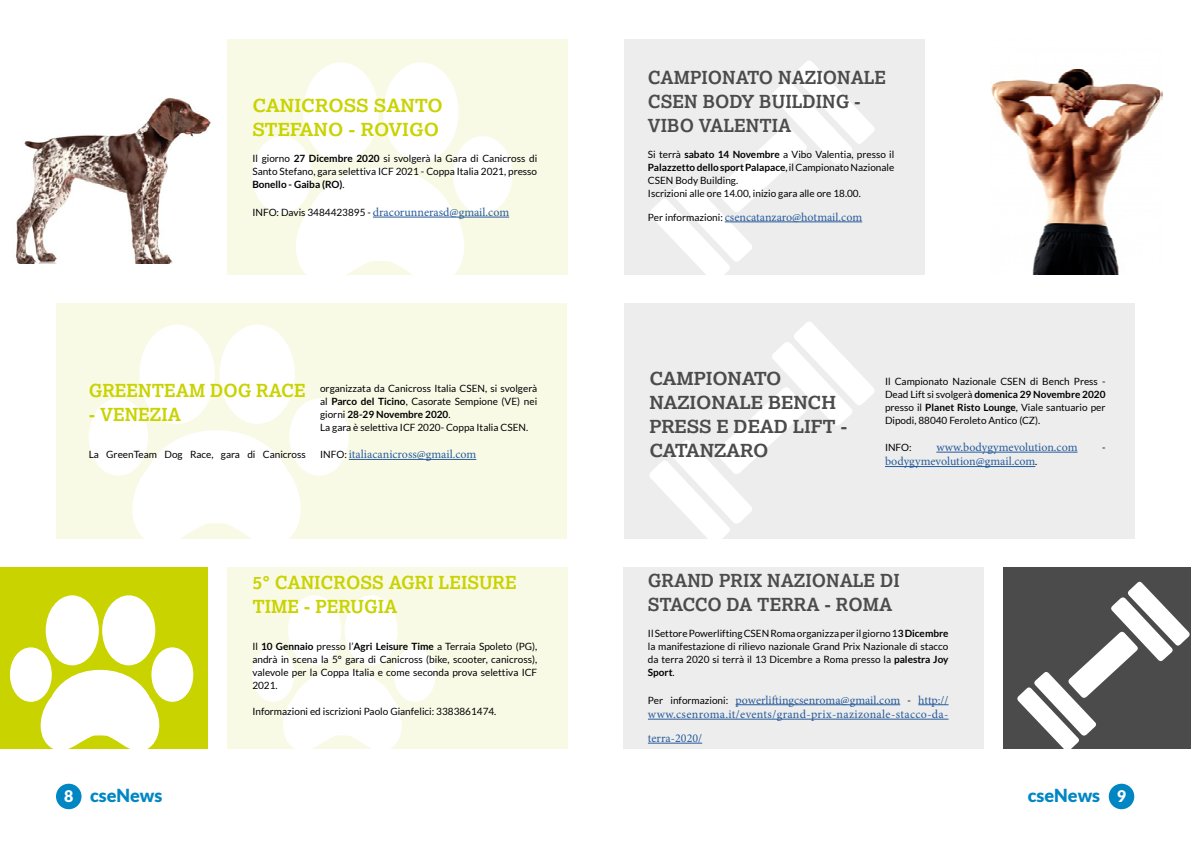
<style>
.page{position:relative;width:1191px;height:842px;background:#fff}
.page>*{position:absolute;margin:0;border:0;box-sizing:border-box;transform-origin:0 0}
.t1{font:700 18px/24px "Lexia Da Ma";color:#4b4b4b}
.t2{font:700 18px/24px "Lexia Da Ma";color:#c8d300}
.t3{font:700 18px/24px "Lexia Da Ma";color:#4b4b4b;scale:1.07 1}
.t4{font:700 18px/24px "Lexia Da Ma";color:#c8d300;scale:1.07 1}
.t5{font:900 18px "Lato";color:#0087c3}
.t6{font:12px/14.4px "Minion Pro";color:#275b9b}
.t7{font:10px/13px "Lato";color:#000;text-align:justify}
.s1{font-weight:700}
.s2{font-family:"Lato";font-size:10px;color:#000}
.s3{font-size:16px;color:#fff}
</style>
<div class="page">
<div style="left:624px;top:303px;width:510px;height:235px;background:#ededed"></div>
<svg style="left:648px;top:322px;width:227px;height:217px"></svg>
<hr style="left:936px;top:452px;width:141px;height:1px;background:#275b9b">
<hr style="left:885px;top:466px;width:150px;height:1px;background:#275b9b">
<div style="left:624px;top:40px;width:300px;height:235px;background:#ededed"></div>
<svg style="left:650px;top:61px;width:224px;height:214px"></svg>
<hr style="left:725px;top:222px;width:137px;height:1px;background:#275b9b">
<img style="left:990px;top:68px;width:172px;height:207px">
<div style="left:1003px;top:567px;width:188px;height:181px;background:#4b4b4b"></div>
<svg style="left:1016px;top:581px;width:174px;height:168px"></svg>
<div style="left:624px;top:567px;width:360px;height:181px;background:#ededed"></div>
<hr style="left:735px;top:704px;width:165px;height:1px;background:#275b9b">
<hr style="left:918px;top:704px;width:30px;height:1px;background:#275b9b">
<hr style="left:648px;top:719px;width:300px;height:1px;background:#275b9b">
<hr style="left:648px;top:743px;width:54px;height:1px;background:#275b9b">
<div style="left:57px;top:303px;width:510px;height:236px;background:#f9fae6"></div>
<div style="left:139px;top:325px;width:76px;height:99px;background:#fff;border-radius:50%"></div>
<svg style="left:132px;top:430px;width:169px;height:109px"></svg>
<div style="left:219px;top:325px;width:76px;height:99px;background:#fff;border-radius:50%"></div>
<div style="left:289px;top:398px;width:60px;height:78px;background:#fff;border-radius:50%"></div>
<div style="left:89px;top:398px;width:59px;height:78px;background:#fff;border-radius:50%"></div>
<div style="left:227px;top:567px;width:340px;height:182px;background:#f9fae6"></div>
<div style="left:0;top:567px;width:207px;height:181px;background:#c8d300"></div>
<div style="left:46px;top:595px;width:53px;height:70px;background:#fff;border-radius:50%"></div>
<svg style="left:40px;top:670px;width:123px;height:79px"></svg>
<div style="left:102px;top:595px;width:53px;height:70px;background:#fff;border-radius:50%"></div>
<div style="left:151px;top:647px;width:42px;height:55px;background:#fff;border-radius:50%"></div>
<div style="left:10px;top:647px;width:42px;height:55px;background:#fff;border-radius:50%"></div>
<div style="left:288px;top:595px;width:53px;height:70px;background:#fff;border-radius:50%"></div>
<svg style="left:283px;top:670px;width:119px;height:79px"></svg>
<div style="left:345px;top:595px;width:53px;height:70px;background:#fff;border-radius:50%"></div>
<div style="left:394px;top:647px;width:42px;height:55px;background:#fff;border-radius:50%"></div>
<div style="left:252px;top:647px;width:42px;height:55px;background:#fff;border-radius:50%"></div>
<div style="left:227px;top:40px;width:340px;height:235px;background:#f9fae6"></div>
<div style="left:303px;top:62px;width:75px;height:100px;background:#fff;border-radius:50%"></div>
<svg style="left:296px;top:168px;width:174px;height:107px"></svg>
<div style="left:383px;top:62px;width:75px;height:100px;background:#fff;border-radius:50%"></div>
<div style="left:453px;top:136px;width:59px;height:77px;background:#fff;border-radius:50%"></div>
<div style="left:252px;top:136px;width:60px;height:77px;background:#fff;border-radius:50%"></div>
<hr style="left:373px;top:217px;width:136px;height:1px;background:#275b9b">
<hr style="left:349px;top:459px;width:127px;height:1px;background:#275b9b">
<img style="left:15px;top:97px;width:196px;height:167px">
<div style="left:56px;top:784px;width:25px;height:25px;background:#0087c3;border-radius:50%"></div>
<div style="left:1108px;top:784px;width:26px;height:25px;background:#0087c3;border-radius:50%"></div>
<h1 class="t4" style="left:252px;top:94px;width:179px">CANICROSS SANTO<br>STEFANO - ROVIGO</h1>
<p class="t7" style="left:252px;top:152px;width:286px">Il giorno <span class="s1">27 Dicembre 2020</span> si svolgerà la Gara di Canicross di Santo Stefano, gara selettiva ICF 2021 - Coppa Italia 2021, presso <span class="s1">Bonello - Gaiba (RO)</span>.</p>
<p class="t6" style="left:252px;top:205px;width:258px"><span class="s2">INFO: Davis 3484423895 -</span> dracorunnerasd@gmail.com</p>
<h1 class="t2" style="left:89px;top:379px;width:219px">GREENTEAM DOG RACE</h1>
<h1 class="t2" style="left:89px;top:403px;width:94px">- VENEZIA</h1>
<p class="t7" style="left:89px;top:448px;width:219px">La GreenTeam Dog Race, gara di Canicross</p>
<p class="t7" style="left:320px;top:382px;width:219px;text-align:left">organizzata da Canicross Italia CSEN, si svolgerà al <span class="s1">Parco del Ticino</span>, Casorate Sempione (VE) nei giorni <span class="s1">28-29 Novembre 2020</span>.<br>La gara è selettiva ICF 2020- Coppa Italia CSEN.</p>
<p class="t6" style="left:320px;top:447px;width:158px"><span class="s2">INFO:</span> italiacanicross@gmail.com</p>
<h1 class="t2" style="left:252px;top:570px;width:266px">5° CANICROSS AGRI LEISURE<br>TIME - PERUGIA</h1>
<p class="t7" style="left:252px;top:639px;width:286px">Il <span class="s1">10 Gennaio</span> presso l’<span class="s1">Agri Leisure Time</span> a Terraia Spoleto (PG), andrà in scena la 5° gara di Canicross (bike, scooter, canicross), valevole per la Coppa Italia e come seconda prova selettiva ICF 2021.</p>
<p class="t7" style="left:252px;top:704px;width:245px">Informazioni ed iscrizioni Paolo Gianfelici: 3383861474.</p>
<h1 class="t1" style="left:648px;top:65px;width:240px">CAMPIONATO NAZIONALE<br>CSEN BODY BUILDING -<br>VIBO VALENTIA</h1>
<p class="t7" style="left:648px;top:147px;width:248px;text-align:left">Si terrà <span class="s1">sabato 14 Novembre</span> a Vibo Valentia, presso il <span class="s1">Palazzetto dello sport Palapace</span>, il Campionato Nazionale CSEN Body Building.<br>Iscrizioni alle ore 14.00, inizio gara alle ore 18.00.</p>
<p class="t6" style="left:648px;top:210px;width:216px"><span class="s2">Per informazioni:</span> csencatanzaro@hotmail.com</p>
<h1 class="t3" style="left:649px;top:367px;width:187px">CAMPIONATO<br>NAZIONALE BENCH<br>PRESS E DEAD LIFT -<br>CATANZARO</h1>
<p class="t7" style="left:885px;top:374px;width:222px">Il Campionato Nazionale CSEN di Bench Press - Dead Lift si svolgerà <span class="s1">domenica 29 Novembre 2020 </span>presso il <span class="s1">Planet Risto Lounge</span>, Viale santuario per Dipodi, 88040 Feroleto Antico (CZ).</p>
<p class="t7" style="left:885px;top:441px;width:28px">INFO:</p>
<p class="t6" style="left:936px;top:440px;width:143px">www.bodygymevolution.com</p>
<p class="t7" style="left:1102px;top:441px;width:5px">-</p>
<p class="t6" style="left:885px;top:454px;width:154px">bodygymevolution@gmail.com<span class="s2">.</span></p>
<h1 class="t1" style="left:648px;top:569px;width:253px">GRAND PRIX NAZIONALE DI<br>STACCO DA TERRA - ROMA</h1>
<p class="t7" style="left:648px;top:627px;width:302px">Il Settore Powerlifting CSEN Roma organizza per il giorno 1<span class="s1">3 Dicembre </span>la manifestazione di rilievo nazionale Grand Prix Nazionale di stacco da terra 2020 si terrà il 13 Dicembre a Roma presso la <span class="s1">palestra Joy Sport</span>.</p>
<p class="t6" style="left:648px;top:692px;width:302px"><span class="s2">Per informazioni:</span> powerliftingcsenroma@gmail.com <span class="s2">-</span> http:// www.csenroma.it/events/grand-prix-nazizonale-stacco-da-</p>
<p class="t6" style="left:648px;top:731px;width:56px">terra-2020/</p>
<h1 class="t5" style="left:64px;top:785px;width:100px"><span class="s3">8</span> cseNews</h1>
<h1 class="t5" style="left:1027px;top:785px;width:100px">cseNews <span class="s3">9</span></h1>
</div>
